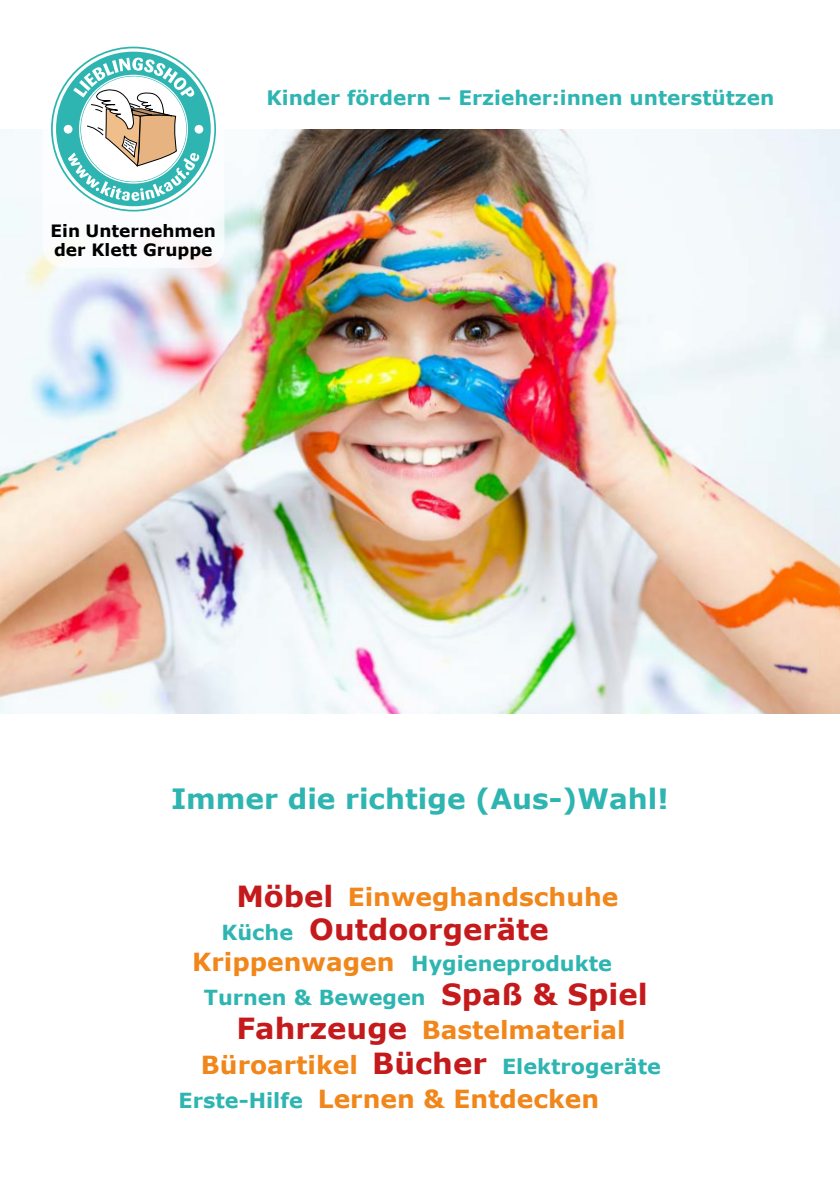
<style>
.page{position:relative;width:840px;height:1191px;background:#fff}
.page>*{position:absolute;margin:0;border:0;box-sizing:border-box;transform-origin:0 0}
.t1{font:700 29px/34.8px "Verdana";color:#c51a1b}
.t2{font:700 28px "Verdana";color:#2eb5b1}
.t3{font:700 25px "Verdana";color:#f1861a}
.t4{font:700 20.8px "Verdana";color:#2eb5b1}
.t5{font:700 20px "Verdana";color:#2eb5b1}
.t6{font:700 17px/19.4px "Verdana";color:#000}
.s1{font-size:29px;color:#c51a1b}
.s2{font-size:20.8px;color:#2eb5b1}
</style>
<div class="page">
<img style="left:0;top:129px;width:839px;height:584px">
<div style="left:43px;top:111px;width:181px;height:157px;background:#fff;border-radius:21px"></div>
<svg style="left:51px;top:47px;width:165px;height:164px"></svg>
<svg style="left:53px;top:48px;width:161px;height:162px"></svg>
<div style="left:56px;top:52px;width:155px;height:154px;background:#2eb5b1;border-radius:50%"></div>
<div style="left:64px;top:125px;width:8px;height:9px;background:#fff;border-radius:50%"></div>
<div style="left:194px;top:125px;width:9px;height:9px;background:#fff;border-radius:50%"></div>
<svg style="left:68px;top:57px;width:131px;height:144px"></svg>
<p class="t6" style="left:51px;top:221px;width:167px">Ein Unternehmen der Klett Gruppe</p>
<p class="t5" style="left:266px;top:85px;width:509px">Kinder fördern – Erzieher:innen unterstützen</p>
<p class="t2" style="left:171px;top:780px;width:499px">Immer die richtige (Aus-)Wahl!</p>
<p class="t3" style="left:236px;top:881px;width:383px"><span class="s1">Möbel</span> Einweghandschuhe</p>
<p class="t1" style="left:309px;top:912px;width:241px">Outdoorgeräte</p>
<p class="t1" style="left:441px;top:977px;width:208px">Spaß &amp; Spiel</p>
<p class="t1" style="left:372px;top:1011px;width:116px;text-indent:-136px">Fahrzeuge<br>Bücher</p>
<p class="t4" style="left:221px;top:919px;width:73px">Küche</p>
<p class="t3" style="left:192px;top:945px;width:203px">Krippenwagen</p>
<p class="t4" style="left:411px;top:950px;width:202px">Hygieneprodukte</p>
<p class="t4" style="left:204px;top:984px;width:223px">Turnen &amp; Bewegen</p>
<p class="t3" style="left:421px;top:1013px;width:205px">Bastelmaterial</p>
<p class="t3" style="left:201px;top:1048px;width:158px">Büroartikel</p>
<p class="t4" style="left:502px;top:1052px;width:160px">Elektrogeräte</p>
<p class="t3" style="left:178px;top:1082px;width:422px"><span class="s2">Erste-Hilfe</span> Lernen &amp; Entdecken</p>
</div>
